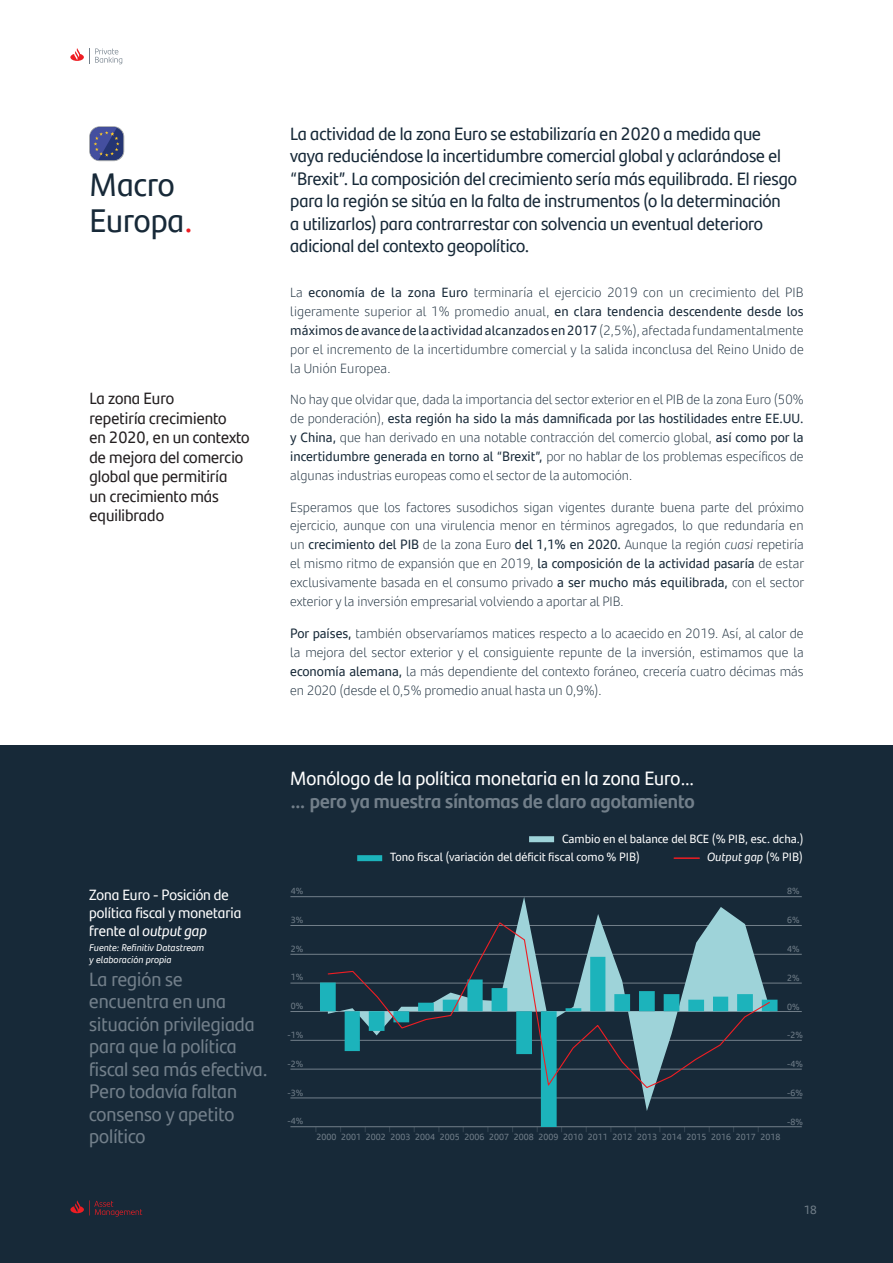
<style>
.page{position:relative;width:893px;height:1263px;background:#fff}
.page>*{position:absolute;margin:0;border:0;box-sizing:border-box;transform-origin:0 0}
.Titular_h3-rojo{font:33px/36px "Santander Headline";color:#172938}
.SumarioGrafico{font:19.5px/22.5px "Santander Headline";color:#727f8a}
.info-titulares_posit{font:19.5px "Santander Headline";color:#fff}
.info-titulares_posit-2{font:700 19.5px "Santander Headline";color:#727f8a}
.entradilla{font:18px/22.5px "Santander Headline";letter-spacing:-.005em;color:#172938}
.Ladillo_1{font:16.5px/19.5px "Santander Headline";color:#231f20}
.Titulos_graficos{font:15px/18px "Santander Headline";color:#fff}
.p1{font:300 13.5px/18.9px "Santander Text";color:#172938;text-align:justify}
.t1{font:12px "Santander Text";color:#fff}
.t2{font:italic 12px "Santander Text";color:#fff}
.t3{font:12px "Santander Headline";color:#727f8a}
.FuenteGrafico{font:italic 9.75px/12px "Santander Text";color:#fff}
.t4{font:9px "Santander Text";color:#727f8a}
.t5{font:5.25px "Santander Text";color:#727f8a;scale:.77 1}
.s1{color:#ee1d23}
.s2{font-weight:400}
.s3{font-style:italic}
.s4{font-style:normal}
</style>
<div class="page">
<svg style="left:70px;top:48px;width:52px;height:16px"></svg>
<div style="left:0;top:745px;width:893px;height:518px;background:#172938"></div>
<svg style="left:70px;top:1200px;width:72px;height:16px"></svg>
<svg style="left:89px;top:126px;width:35px;height:35px"></svg>
<div style="left:357px;top:855px;width:25px;height:6px;background:#1cb3bb"></div>
<div style="left:529px;top:836px;width:25px;height:6px;background:#9ed3d9"></div>
<hr style="left:674px;top:857px;width:25px;height:2px;background:#ee1d23">
<hr style="left:290px;top:896px;width:512px;height:1px;background:#727f8a">
<hr style="left:290px;top:925px;width:512px;height:1px;background:#727f8a">
<hr style="left:290px;top:954px;width:512px;height:1px;background:#727f8a">
<hr style="left:290px;top:983px;width:512px;height:1px;background:#727f8a">
<hr style="left:290px;top:1011px;width:512px;height:1px;background:#727f8a">
<hr style="left:290px;top:1040px;width:512px;height:1px;background:#727f8a">
<hr style="left:290px;top:1069px;width:512px;height:1px;background:#727f8a">
<hr style="left:290px;top:1098px;width:512px;height:1px;background:#727f8a">
<hr style="left:290px;top:1126px;width:512px;height:1px;background:#727f8a">
<svg style="left:328px;top:897px;width:442px;height:24px"></svg>
<svg style="left:320px;top:982px;width:457px;height:145px"></svg>
<svg style="left:327px;top:921px;width:444px;height:168px"></svg>
<p class="Titular_h3-rojo" style="left:90px;top:165px;width:104px">Macro<br>Europa<span class="s1">.</span></p>
<p class="Ladillo_1" style="left:90px;top:388px;width:162px">La zona Euro<br>repetiría crecimiento<br>en 2020, en un contexto de mejora del comercio global que permitiría<br>un crecimiento más equilibrado</p>
<p class="entradilla" style="left:290px;top:121px;width:508px">La actividad de la zona Euro se estabilizaría en 2020 a medida que vaya reduciéndose la incertidumbre comercial global y aclarándose el “Brexit”. La composición del crecimiento sería más equilibrada. El riesgo para la región se sitúa en la falta de instrumentos (o la determinación<br>a utilizarlos) para contrarrestar con solvencia un eventual deterioro adicional del contexto geopolítico.</p>
<p class="p1" style="left:290px;top:282px;width:515px">La <span class="s2">economía de la zona Euro</span> terminaría el ejercicio 2019 con un crecimiento del PIB ligeramente superior al 1% promedio anual, <span class="s2">en clara tendencia descendente desde los máximos de avance de la actividad alcanzados en 2017</span> (2,5%), afectada fundamentalmente por el incremento de la incertidumbre comercial y la salida inconclusa del Reino Unido de la Unión Europea.</p>
<p class="p1" style="left:290px;top:389px;width:515px">No hay que olvidar que, dada la importancia del sector exterior en el PIB de la zona Euro (50% de ponderación), <span class="s2">esta región ha sido la más damnificada por las hostilidades entre EE.UU. y China,</span> que han derivado en una notable contracción del comercio global, <span class="s2">así como por la incertidumbre generada en torno al “Brexit”,</span> por no hablar de los problemas específicos de algunas industrias europeas como el sector de la automoción.</p>
<p class="p1" style="left:290px;top:497px;width:515px">Esperamos que los factores susodichos sigan vigentes durante buena parte del próximo ejercicio, aunque con una virulencia menor en términos agregados, lo que redundaría en un <span class="s2">crecimiento del PIB</span> de la zona Euro <span class="s2">del 1,1% en 2020.</span> Aunque la región <span class="s3">cuasi</span> repetiría el mismo ritmo de expansión que en 2019, <span class="s2">la composición de la actividad pasaría</span> de estar exclusivamente basada en el consumo privado <span class="s2">a ser mucho más equilibrada,</span> con el sector exterior y la inversión empresarial volviendo a aportar al PIB.</p>
<p class="p1" style="left:290px;top:623px;width:515px"><span class="s2">Por países,</span> también observaríamos matices respecto a lo acaecido en 2019. Así, al calor de la mejora del sector exterior y el consiguiente repunte de la inversión, estimamos que la <span class="s2">economía alemana,</span> la más dependiente del contexto foráneo, crecería cuatro décimas más en 2020 (desde el 0,5% promedio anual hasta un 0,9%).</p>
<p class="Titulos_graficos" style="left:89px;top:885px;width:154px">Zona Euro - Posición de política fiscal y monetaria frente al <span class="s3">output gap</span></p>
<p class="FuenteGrafico" style="left:89px;top:941px;width:117px">Fuente: Refinitiv Datastream y elaboración propia</p>
<p class="SumarioGrafico" style="left:89px;top:966px;width:180px">La región se<br>encuentra en una situación privilegiada para que la política fiscal sea más efectiva.<br>Pero todavía faltan consenso y apetito político</p>
<p class="info-titulares_posit" style="left:290px;top:763px;width:406px">Monólogo de la política monetaria en la zona Euro…</p>
<p class="info-titulares_posit-2" style="left:290px;top:785px;width:406px">… pero ya muestra síntomas de claro agotamiento</p>
<p class="t1" style="left:390px;top:848px;width:251px">Tono fiscal (variación del déficit fiscal como % PIB)</p>
<p class="t1" style="left:562px;top:829px;width:243px">Cambio en el balance del BCE (% PIB, esc. dcha.)</p>
<p class="t2" style="left:707px;top:848px;width:97px">Output gap <span class="s4">(% PIB)</span></p>
<p class="t4" style="left:291px;top:884px;width:14px">4%</p>
<p class="t4" style="left:291px;top:913px;width:14px">3%</p>
<p class="t4" style="left:291px;top:942px;width:14px">2%</p>
<p class="t4" style="left:291px;top:970px;width:14px">1%</p>
<p class="t4" style="left:291px;top:999px;width:14px">0%</p>
<p class="t4" style="left:287px;top:1028px;width:17px">-1%</p>
<p class="t4" style="left:287px;top:1057px;width:17px">-2%</p>
<p class="t4" style="left:287px;top:1086px;width:17px">-3%</p>
<p class="t4" style="left:287px;top:1114px;width:17px">-4%</p>
<p class="t4" style="left:787px;top:884px;width:14px">8%</p>
<p class="t4" style="left:787px;top:913px;width:14px">6%</p>
<p class="t4" style="left:787px;top:942px;width:14px">4%</p>
<p class="t4" style="left:787px;top:971px;width:14px">2%</p>
<p class="t4" style="left:787px;top:1000px;width:14px">0%</p>
<p class="t4" style="left:787px;top:1028px;width:17px">-2%</p>
<p class="t4" style="left:787px;top:1057px;width:17px">-4%</p>
<p class="t4" style="left:787px;top:1086px;width:17px">-6%</p>
<p class="t4" style="left:787px;top:1115px;width:17px">-8%</p>
<p class="t5" style="left:340px;top:1125px;width:3px">|</p>
<p class="t5" style="left:365px;top:1125px;width:3px">|</p>
<p class="t5" style="left:389px;top:1125px;width:3px">|</p>
<p class="t5" style="left:414px;top:1125px;width:3px">|</p>
<p class="t5" style="left:463px;top:1125px;width:3px">|</p>
<p class="t5" style="left:512px;top:1125px;width:3px">|</p>
<p class="t5" style="left:537px;top:1125px;width:3px">|</p>
<p class="t5" style="left:561px;top:1125px;width:3px">|</p>
<p class="t5" style="left:586px;top:1125px;width:3px">|</p>
<p class="t5" style="left:635px;top:1125px;width:3px">|</p>
<p class="t5" style="left:684px;top:1125px;width:3px">|</p>
<p class="t5" style="left:709px;top:1125px;width:3px">|</p>
<p class="t5" style="left:733px;top:1125px;width:3px">|</p>
<p class="t5" style="left:758px;top:1125px;width:3px">|</p>
<p class="t4" style="left:317px;top:1130px;width:465px">2000 2001 2002 2003 2004 2005 2006 2007 2008 2009 2010 2011 2012 2013 2014 2015 2016 2017 2018</p>
<p class="t3" style="left:804px;top:1201px;width:15px">18</p>
</div>
